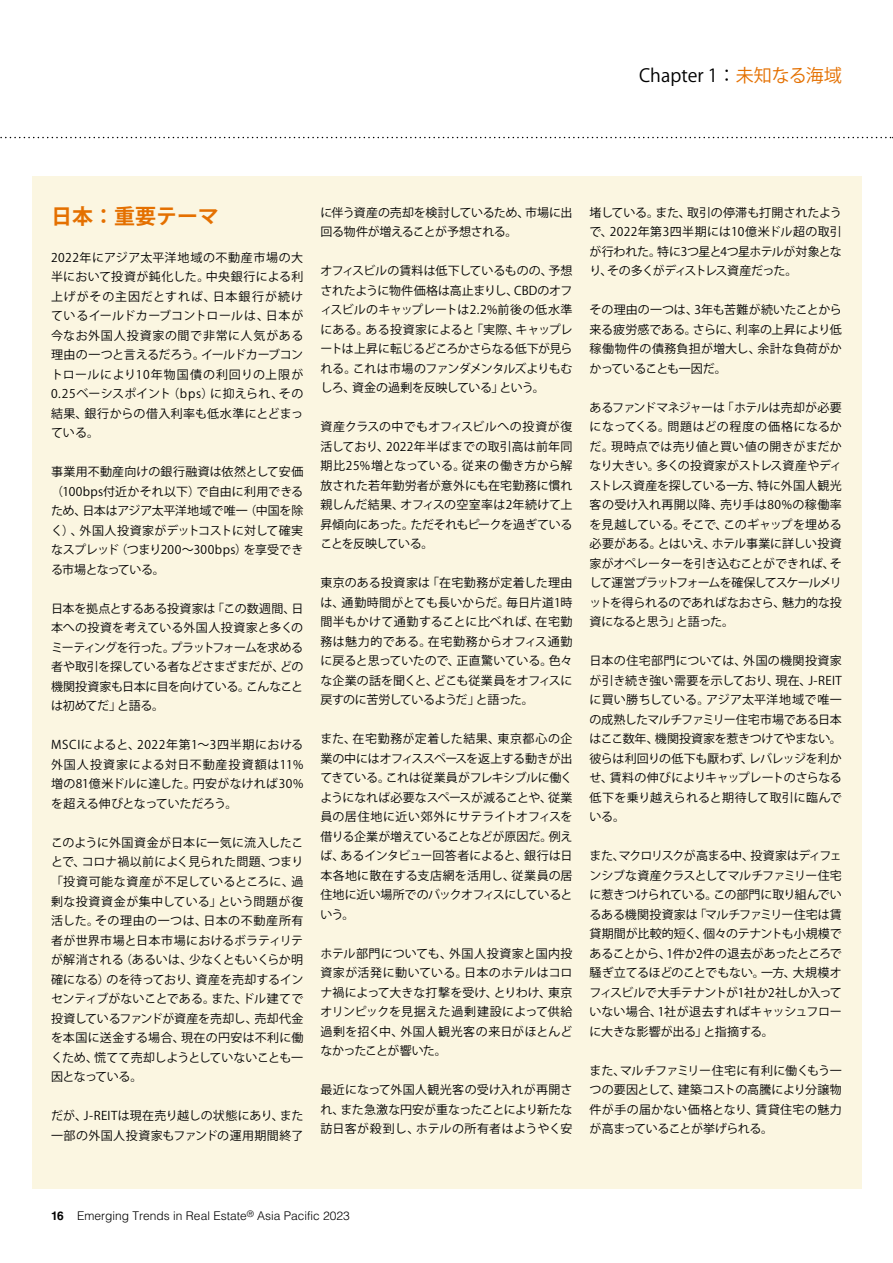
<style>
.page{position:relative;width:893px;height:1263px;background:#fff}
.page>*{position:absolute;margin:0;border:0;box-sizing:border-box;transform-origin:0 0}
.t1{font:700 21px "Koz Go Pro";color:#e47000}
.t2{font:18px "Koz Go Pro";color:#000}
.t3{font:12px/19.5px "Koz Go Pro";letter-spacing:-.015em;color:#000;text-align:justify}
.t4{font:12px/19.5px "Koz Go Pro";letter-spacing:.02em;color:#000}
.t5{font:300 12px "Helvetica LT Std";color:#000}
.s1{color:#e47000}
.s2{font-weight:700}
</style>
<div class="page">
<div style="left:32px;top:177px;width:829px;height:1012px;background:#fbf6e1"></div>
<svg style="left:0;top:137px;width:893px;height:1px"></svg>
<h2 class="t2" style="left:639px;top:64px;width:204px">Chapter 1：<span class="s1">未知なる海域</span></h2>
<h1 class="t1" style="left:51px;top:203px;width:169px">日本：重要テーマ</h1>
<p class="t3" style="left:51px;top:248px;width:254px">2022年にアジア太平洋地域の不動産市場の大半において投資が鈍化した。中央銀行による利上げがその主因だとすれば、日本銀行が続けているイールドカーブコントロールは、日本が今なお外国人投資家の間で非常に人気がある理由の一つと言えるだろう。イールドカーブコントロールにより10年物国債の利回りの上限が0.25ベーシスポイント（bps）に抑えられ、その結果、銀行からの借入利率も低水準にとどまっている。</p>
<p class="t3" style="left:51px;top:463px;width:254px">事業用不動産向けの銀行融資は依然として安価（100bps付近かそれ以下）で自由に利用できるため、日本はアジア太平洋地域で唯一（中国を除く）、外国人投資家がデットコストに対して確実なスプレッド（つまり200～300bps）を享受できる市場となっている。</p>
<p class="t3" style="left:51px;top:599px;width:254px">日本を拠点とするある投資家は「この数週間、日本への投資を考えている外国人投資家と多くのミーティングを行った。プラットフォームを求める者や取引を探している者などさまざまだが、どの機関投資家も日本に目を向けている。こんなことは初めてだ」と語る。</p>
<p class="t3" style="left:51px;top:736px;width:254px">MSCIによると、2022年第1〜3四半期における外国人投資家による対日不動産投資額は11%増の81億米ドルに達した。円安がなければ30%を超える伸びとなっていただろう。</p>
<p class="t3" style="left:51px;top:833px;width:254px">このように外国資金が日本に一気に流入したことで、コロナ禍以前によく見られた問題、つまり「投資可能な資産が不足しているところに、過剰な投資資金が集中している」という問題が復活した。その理由の一つは、日本の不動産所有者が世界市場と日本市場におけるボラティリテが解消される（あるいは、少なくともいくらか明確になる）のを待っており、資産を売却するインセンティブがないことである。また、ドル建てで投資しているファンドが資産を売却し、売却代金を本国に送金する場合、現在の円安は不利に働くため、慌てて売却しようとしていないことも一因となっている。</p>
<p class="t4" style="left:51px;top:1106px;width:254px">だが、J-REITは現在売り越しの状態にあり、また一部の外国人投資家もファンドの運用期間終了</p>
<p class="t3" style="left:320px;top:203px;width:254px">に伴う資産の売却を検討しているため、市場に出回る物件が増えることが予想される。</p>
<p class="t3" style="left:320px;top:261px;width:254px">オフィスビルの賃料は低下しているものの、予想されたように物件価格は高止まりし、CBDのオフィスビルのキャップレートは2.2%前後の低水準にある。ある投資家によると「実際、キャップレートは上昇に転じるどころかさらなる低下が見られる。これは市場のファンダメンタルズよりもむしろ、資金の過剰を反映している」という。</p>
<p class="t3" style="left:320px;top:417px;width:254px">資産クラスの中でもオフィスビルへの投資が復活しており、2022年半ばまでの取引高は前年同期比25%増となっている。従来の働き方から解放された若年勤労者が意外にも在宅勤務に慣れ親しんだ結果、オフィスの空室率は2年続けて上昇傾向にあった。ただそれもピークを過ぎていることを反映している。</p>
<p class="t3" style="left:320px;top:573px;width:254px">東京のある投資家は「在宅勤務が定着した理由は、通勤時間がとても長いからだ。毎日片道1時間半もかけて通勤することに比べれば、在宅勤務は魅力的である。在宅勤務からオフィス通勤に戻ると思っていたので、正直驚いている。色々な企業の話を聞くと、どこも従業員をオフィスに戻すのに苦労しているようだ」と語った。</p>
<p class="t3" style="left:320px;top:729px;width:254px">また、在宅勤務が定着した結果、東京都心の企業の中にはオフィススペースを返上する動きが出てきている。これは従業員がフレキシブルに働くようになれば必要なスペースが減ることや、従業員の居住地に近い郊外にサテライトオフィスを借りる企業が増えていることなどが原因だ。例えば、あるインタビュー回答者によると、銀行は日本各地に散在する支店網を活用し、従業員の居住地に近い場所でのバックオフィスにしているという。</p>
<p class="t3" style="left:320px;top:944px;width:254px">ホテル部門についても、外国人投資家と国内投資家が活発に動いている。日本のホテルはコロナ禍によって大きな打撃を受け、とりわけ、東京オリンピックを見据えた過剰建設によって供給過剰を招く中、外国人観光客の来日がほとんどなかったことが響いた。</p>
<p class="t3" style="left:320px;top:1080px;width:254px">最近になって外国人観光客の受け入れが再開され、また急激な円安が重なったことにより新たな訪日客が殺到し、ホテルの所有者はようやく安</p>
<p class="t3" style="left:590px;top:203px;width:254px">堵している。また、取引の停滞も打開されたようで、2022年第3四半期には10億米ドル超の取引が行われた。特に3つ星と4つ星ホテルが対象となり、その多くがディストレス資産だった。</p>
<p class="t3" style="left:590px;top:300px;width:254px">その理由の一つは、3年も苦難が続いたことから来る疲労感である。さらに、利率の上昇により低稼働物件の債務負担が増大し、余計な負荷がかかっていることも一因だ。</p>
<p class="t3" style="left:590px;top:398px;width:254px">あるファンドマネジャーは「ホテルは売却が必要になってくる。問題はどの程度の価格になるかだ。現時点では売り値と買い値の開きがまだかなり大きい。多くの投資家がストレス資産やディストレス資産を探している一方、特に外国人観光客の受け入れ再開以降、売り手は80%の稼働率を見越している。そこで、このギャップを埋める必要がある。とはいえ、ホテル事業に詳しい投資家がオペレーターを引き込むことができれば、そして運営プラットフォームを確保してスケールメリットを得られるのであればなおさら、魅力的な投資になると思う」と語った。</p>
<p class="t3" style="left:590px;top:651px;width:254px">日本の住宅部門については、外国の機関投資家が引き続き強い需要を示しており、現在、J-REITに買い勝ちしている。アジア太平洋地域で唯一の成熟したマルチファミリー住宅市場である日本はここ数年、機関投資家を惹きつけてやまない。彼らは利回りの低下も厭わず、レバレッジを利かせ、賃料の伸びによりキャップレートのさらなる低下を乗り越えられると期待して取引に臨んでいる。</p>
<p class="t3" style="left:590px;top:846px;width:254px">また、マクロリスクが高まる中、投資家はディフェンシブな資産クラスとしてマルチファミリー住宅に惹きつけられている。この部門に取り組んでいるある機関投資家は「マルチファミリー住宅は賃貸期間が比較的短く、個々のテナントも小規模であることから、1件か2件の退去があったところで騒ぎ立てるほどのことでもない。一方、大規模オフィスビルで大手テナントが1社か2社しか入っていない場合、1社が退去すればキャッシュフローに大きな影響が出る」と指摘する。</p>
<p class="t3" style="left:590px;top:1061px;width:254px">また、マルチファミリー住宅に有利に働くもう一つの要因として、建築コストの高騰により分譲物件が手の届かない価格となり、賃貸住宅の魅力が高まっていることが挙げられる。</p>
<p class="t5" style="left:51px;top:1209px;width:300px"><span class="s2">16</span> Emerging Trends in Real Estate<sup>®</sup> Asia Pacific 2023</p>
</div>
